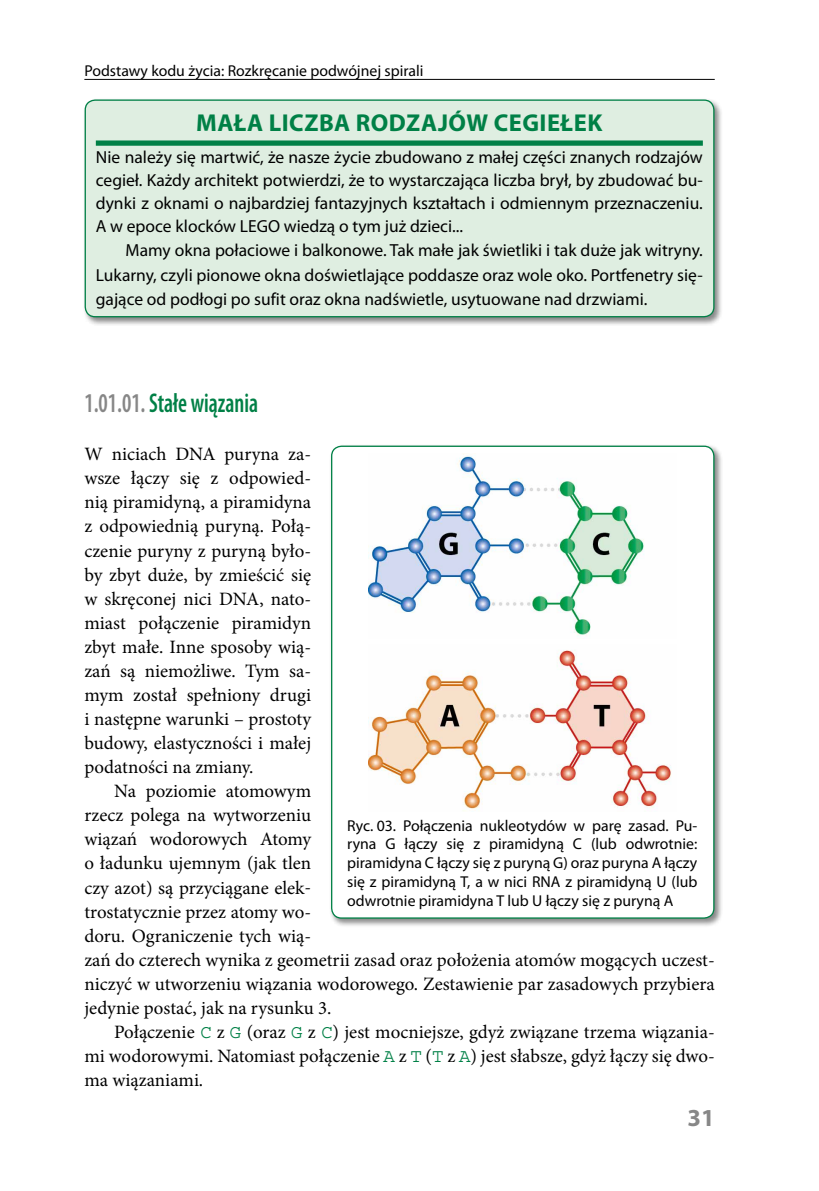
<style>
.page{position:relative;width:819px;height:1191px;background:#fff}
.page>*{position:absolute;margin:0;border:0;box-sizing:border-box;transform-origin:0 0}
.t1{font:600 condensed 27.3px "Myriad Pro";color:#008046;scale:.83 1}
.t2{font:700 24.5px "Myriad Pro";letter-spacing:.02em;color:#008046}
.t3{font:700 24.5px "Myriad Pro";color:#878787}
.t4{font:18.9px/24px "Minion Pro";color:#000;text-align:justify}
.t5{font:17.5px/22.8px "Myriad Pro";color:#000;text-align:justify}
.t6{font:15.75px/18.9px "Myriad Pro";color:#000;text-align:justify}
.s1{color:#878787}
.s2{font-family:"Courier Std";color:#008046}
</style>
<div class="page">
<hr style="left:84px;top:79px;width:630px;height:1px;background:#000">
<div style="left:83px;top:97px;width:640px;height:229px;background:#000;opacity:.47"></div>
<div style="left:85px;top:100px;width:628px;height:217px;background:#dfeee1;border-radius:10px"></div>
<div style="left:96px;top:140px;width:606px;height:6px;background:#008046"></div>
<div style="left:85px;top:99px;width:629px;height:218px;border:1px solid #008046;border-radius:10px"></div>
<div style="left:329px;top:444px;width:394px;height:483px;background:#000;opacity:.47"></div>
<div style="left:331px;top:446px;width:382px;height:472px;background:#fff;border-radius:10px"></div>
<img style="left:368px;top:455px;width:276px;height:182px">
<img style="left:368px;top:650px;width:303px;height:161px">
<p class="t6" style="left:84px;top:61px;width:341px">Podstawy kodu życia: Rozkręcanie podwójnej spirali</p>
<p class="t2" style="left:196px;top:106px;width:407px">MAŁA LICZBA RODZAJÓW CEGIEŁEK</p>
<p class="t5" style="left:96px;top:146px;width:608px">Nie należy się martwić, że nasze życie zbudowano z małej części znanych rodzajów cegieł. Każdy architekt potwierdzi, że to wystarczająca liczba brył, by zbudować bu&shy;dynki z oknami o najbardziej fantazyjnych kształtach i odmiennym przeznaczeniu.<br>A w epoce klocków LEGO wiedzą o tym już dzieci...</p>
<p class="t5" style="left:96px;top:238px;width:608px;line-height:24.5px;text-indent:30px">Mamy okna połaciowe i balkonowe. Tak małe jak świetliki i tak duże jak witryny.<br>Lukarny, czyli pionowe okna doświetlające poddasze oraz wole oko. Portfenetry się&shy;gające od podłogi po sufit oraz okna nadświetle, usytuowane nad drzwiami.</p>
<h1 class="t1" style="left:84px;top:388px;width:211px"><span class="s1">1.01.01.</span> Stałe wiązania</h1>
<p class="t4" style="left:84px;top:442px;width:228px">W niciach DNA puryna za&shy;wsze łączy się z odpowied&shy;nią piramidyną, a piramidyna z odpowiednią puryną. Połą&shy;czenie puryny z puryną było&shy;by zbyt duże, by zmieścić się w skręconej nici DNA, nato&shy;miast połączenie piramidyn zbyt małe. Inne sposoby wią&shy;zań są niemożliwe. Tym sa&shy;mym został spełniony drugi i następne warunki – prostoty budowy, elastyczności i małej podatności na zmiany.</p>
<p class="t4" style="left:84px;top:779px;width:632px;text-align:left;text-indent:30px">Na poziomie atomowym<br>rzecz polega na wytworzeniu<br>wiązań wodorowych Atomy<br>o ładunku ujemnym (jak tlen<br>czy azot) są przyciągane elek-<br>trostatycznie przez atomy wo-<br>doru. Ograniczenie tych wią-<br>zań do czterech wynika z geometrii zasad oraz położenia atomów mogących uczest&shy;niczyć w utworzeniu wiązania wodorowego. Zestawienie par zasadowych przybiera jedynie postać, jak na rysunku 3.</p>
<p class="t4" style="left:84px;top:1020px;width:632px;text-indent:30px">Połączenie <span class="s2">C</span> z <span class="s2">G</span> (oraz <span class="s2">G</span> z <span class="s2">C</span>) jest mocniejsze, gdyż związane trzema wiązania&shy;mi wodorowymi. Natomiast połączenie <span class="s2">A</span> z <span class="s2">T</span> (<span class="s2">T</span> z <span class="s2">A</span>) jest słabsze, gdyż łączy się dwo&shy;ma wiązaniami.</p>
<p class="t6" style="left:347px;top:815px;width:351px">Ryc. 03. Połączenia nukleotydów w parę zasad. Pu&shy;ryna G łączy się z piramidyną C (lub odwrotnie: piramidyna C łączy się z puryną G) oraz puryna A łączy się z piramidyną T, a w nici RNA z piramidyną U (lub odwrotnie piramidyna T lub U łączy się z puryną A</p>
<p class="t3" style="left:687px;top:1102px;width:29px">31</p>
</div>
